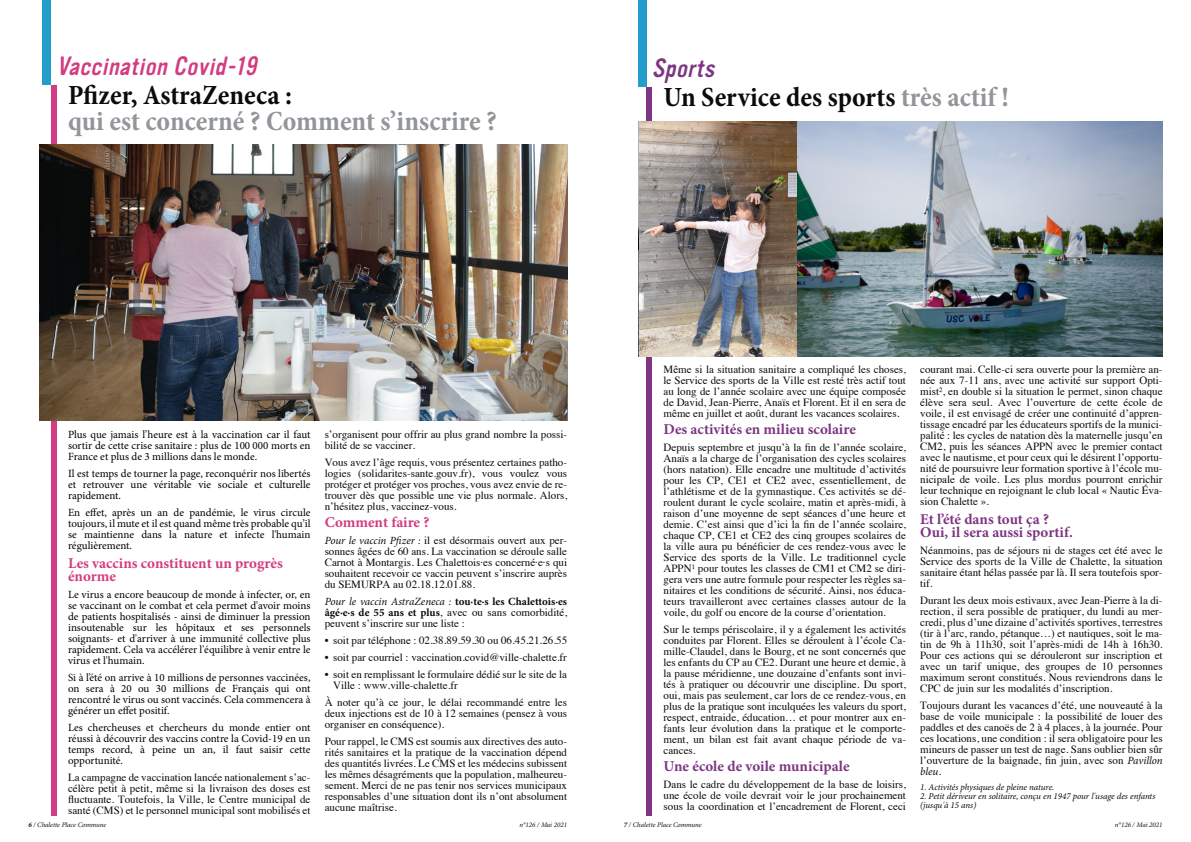
<style>
.page{position:relative;width:1191px;height:842px;background:#fff}
.page>*{position:absolute;margin:0;border:0;box-sizing:border-box;transform-origin:0 0}
.t1{font:700 condensed 28px "Minion Pro";color:#0b0b0b}
.t2{font:700 condensed 28px "Minion Pro";color:#929599}
.t3{font:italic 26px "Vinyl OT";color:#d23c82}
.t4{font:italic 26px "Vinyl OT";color:#7e3582}
.t5{font:700 15px/13px "Minion Pro";color:#7e3582}
.t6{font:700 15px/13px "Minion Pro";color:#d23c82}
.t7{font:11px/11px "Times";color:#0b0b0b;text-align:justify}
.t8{font:11px/11px "Minion Pro";color:#000;text-align:justify}
.t9{font:italic 11px "Minion Pro";letter-spacing:-.005em;color:#0b0b0b}
.t10{font:italic 9px/9px "Minion Pro";letter-spacing:-.01em;color:#0b0b0b}
.t11{font:italic 7px "Minion Pro";letter-spacing:-.005em;color:#111}
.s1{color:#929599}
.s2{font-family:"Minion Pro";font-style:italic}
.s3{font-weight:700;font-style:normal}
.s4{font-family:"Minion Pro";font-weight:700}
.s5{font-family:"Times";font-style:normal}
.s6{font-weight:700}
</style>
<div class="page">
<div style="left:43px;top:0;width:8px;height:85px;background:#239ecb"></div>
<div style="left:51px;top:85px;width:6px;height:731px;background:#d23c82"></div>
<div style="left:638px;top:0;width:8px;height:87px;background:#239ecb"></div>
<div style="left:646px;top:87px;width:6px;height:729px;background:#7e3582"></div>
<img style="left:654px;top:122px;width:508px;height:235px">
<img style="left:40px;top:144px;width:527px;height:277px">
<img style="left:639px;top:121px;width:157px;height:235px">
<h2 class="t3" style="left:57px;top:55px;width:206px">Vaccination Covid-19</h2>
<h1 class="t1" style="left:68px;top:84px;width:226px">Pfizer, AstraZeneca :</h1>
<h1 class="t2" style="left:68px;top:110px;width:430px">qui est concerné ? Comment s’inscrire ?</h1>
<h2 class="t4" style="left:652px;top:57px;width:69px">Sports</h2>
<h1 class="t1" style="left:663px;top:86px;width:347px">Un Service des sports <span class="s1">très actif !</span></h1>
<p class="t8" style="left:68px;top:430px;width:244px">Plus que jamais l’heure est à la vaccination car il faut sortir de cette crise sanitaire : plus de 100 000 morts en France et plus de 3 millions dans le monde.</p>
<p class="t8" style="left:68px;top:469px;width:244px">Il est temps de tourner la page, reconquérir nos libertés et retrouver une véritable vie sociale et culturelle rapidement.</p>
<p class="t8" style="left:68px;top:508px;width:244px">En effet, après un an de pandémie, le virus circule toujours, il mute et il est quand même très probable qu’il se maintienne dans la nature et infecte l'humain régulièrement.</p>
<h3 class="t6" style="left:68px;top:558px;width:216px">Les vaccins constituent un progrès énorme</h3>
<p class="t8" style="left:68px;top:590px;width:244px">Le virus a encore beaucoup de monde à infecter, or, en se vaccinant on le combat et cela permet d'avoir moins de patients hospitalisés - ainsi de diminuer la pression insoutenable sur les hôpitaux et ses personnels soignants- et d'arriver à une immunité collective plus rapidement. Cela va accélérer l'équilibre à venir entre le virus et l'humain.</p>
<p class="t8" style="left:68px;top:673px;width:244px">Si à l’été on arrive à 10 millions de personnes vaccinées, on sera à 20 ou 30 millions de Français qui ont rencontré le virus ou sont vaccinés. Cela commencera à générer un effet positif.</p>
<p class="t8" style="left:68px;top:723px;width:244px">Les chercheuses et chercheurs du monde entier ont réussi à découvrir des vaccins contre la Covid-19 en un temps record, à peine un an, il faut saisir cette opportunité.</p>
<p class="t7" style="left:68px;top:773px;width:244px">La campagne de vaccination lancée nationalement s’ac&shy;célère petit à petit, même si la livraison des doses est fluctuante. Toutefois, la Ville, le Centre municipal de santé (CMS) et le personnel municipal sont mobilisés et</p>
<p class="t7" style="left:325px;top:430px;width:244px">s’organisent pour offrir au plus grand nombre la possi&shy;bilité de se vacciner.</p>
<p class="t7" style="left:325px;top:458px;width:244px">Vous avez l’âge requis, vous présentez certaines patho&shy;logies (solidarites-sante.gouv.fr), vous voulez vous protéger et protéger vos proches, vous avez envie de re&shy;trouver dès que possible une vie plus normale. Alors, n’hésitez plus, vaccinez-vous.</p>
<h3 class="t6" style="left:325px;top:517px;width:106px">Comment faire ?</h3>
<p class="t7" style="left:325px;top:536px;width:244px"><span class="s2">Pour le vaccin Pfizer :</span> il est désormais ouvert aux per&shy;sonnes âgées de 60 ans. La vaccination se déroule salle Carnot à Montargis. Les Chalettois·es concerné·e·s qui souhaitent recevoir ce vaccin peuvent s’inscrire auprès du SEMURPA au 02.18.12.01.88.</p>
<p class="t9" style="left:325px;top:597px;width:244px">Pour le vaccin AstraZeneca : <span class="s3">tou·te·s les Chalettois·es</span></p>
<p class="t7" style="left:325px;top:608px;width:244px"><span class="s4">âgé·e·s de 55 ans et plus</span>, avec ou sans comorbidité, peuvent s’inscrire sur une liste :</p>
<p class="t7" style="left:325px;top:636px;width:244px">• soit par téléphone : 02.38.89.59.30 ou 06.45.21.26.55</p>
<p class="t7" style="left:325px;top:653px;width:244px">• soit par courriel : vaccination.covid@ville-chalette.fr</p>
<p class="t7" style="left:333px;top:670px;width:235px;text-indent:-9px">• soit en remplissant le formulaire dédié sur le site de la<br>Ville : www.ville-chalette.fr</p>
<p class="t7" style="left:325px;top:698px;width:244px">À noter qu’à ce jour, le délai recommandé entre les deux injections est de 10 à 12 semaines (pensez à vous organiser en conséquence).</p>
<p class="t7" style="left:325px;top:737px;width:244px">Pour rappel, le CMS est soumis aux directives des auto&shy;rités sanitaires et la pratique de la vaccination dépend des quantités livrées. Le CMS et les médecins subissent les mêmes désagréments que la population, malheureu&shy;sement. Merci de ne pas tenir nos services municipaux responsables d’une situation dont ils n’ont absolument aucune maîtrise.</p>
<p class="t7" style="left:663px;top:365px;width:244px">Même si la situation sanitaire a compliqué les choses, le Service des sports de la Ville est resté très actif tout au long de l’année scolaire avec une équipe composée de David, Jean-Pierre, Anaïs et Florent. Et il en sera de même en juillet et août, durant les vacances scolaires.</p>
<h3 class="t5" style="left:663px;top:424px;width:194px">Des activités en milieu scolaire</h3>
<p class="t7" style="left:663px;top:443px;width:244px">Depuis septembre et jusqu’à la fin de l’année scolaire, Anaïs a la charge de l’organisation des cycles scolaires (hors natation). Elle encadre une multitude d’activités pour les CP, CE1 et CE2 avec, essentiellement, de l’athlétisme et de la gymnastique. Ces activités se dé&shy;roulent durant le cycle scolaire, matin et après-midi, à raison d’une moyenne de sept séances d’une heure et demie. C’est ainsi que d’ici la fin de l’année scolaire, chaque CP, CE1 et CE2 des cinq groupes scolaires de la ville aura pu bénéficier de ces rendez-vous avec le Service des sports de la Ville. Le traditionnel cycle APPN¹ pour toutes les classes de CM1 et CM2 se diri&shy;gera vers une autre formule pour respecter les règles sa&shy;nitaires et les conditions de sécurité. Ainsi, nos éduca&shy;teurs travailleront avec certaines classes autour de la voile, du golf ou encore de la course d’orientation.</p>
<p class="t7" style="left:663px;top:625px;width:244px">Sur le temps périscolaire, il y a également les activités conduites par Florent. Elles se déroulent à l’école Ca&shy;mille-Claudel, dans le Bourg, et ne sont concernés que les enfants du CP au CE2. Durant une heure et demie, à la pause méridienne, une douzaine d’enfants sont invi&shy;tés à pratiquer ou découvrir une discipline. Du sport, oui, mais pas seulement, car lors de ce rendez-vous, en plus de la pratique sont inculquées les valeurs du sport, respect, entraide, éducation… et pour montrer aux en&shy;fants leur évolution dans la pratique et le comporte&shy;ment, un bilan est fait avant chaque période de va&shy;cances.</p>
<h3 class="t5" style="left:663px;top:761px;width:187px">Une école de voile municipale</h3>
<p class="t7" style="left:663px;top:780px;width:244px">Dans le cadre du développement de la base de loisirs, une école de voile devrait voir le jour prochainement sous la coordination et l’encadrement de Florent, ceci</p>
<p class="t7" style="left:920px;top:365px;width:244px">courant mai. Celle-ci sera ouverte pour la première an&shy;née aux 7-11 ans, avec une activité sur support Opti&shy;mist², en double si la situation le permet, sinon chaque élève sera seul. Avec l’ouverture de cette école de voile, il est envisagé de créer une continuité d’appren&shy;tissage encadré par les éducateurs sportifs de la munici&shy;palité : les cycles de natation dès la maternelle jusqu’en CM2, puis les séances APPN avec le premier contact avec le nautisme, et pour ceux qui le désirent l’opportu&shy;nité de poursuivre leur formation sportive à l’école mu&shy;nicipale de voile. Les plus mordus pourront enrichir leur technique en rejoignant le club local « Nautic Éva&shy;sion Chalette ».</p>
<h3 class="t5" style="left:920px;top:514px;width:154px">Et l’été dans tout ça ?<br>Oui, il sera aussi sportif.</h3>
<p class="t7" style="left:920px;top:546px;width:244px">Néanmoins, pas de séjours ni de stages cet été avec le Service des sports de la Ville de Chalette, la situation sanitaire étant hélas passée par là. Il sera toutefois spor&shy;tif.</p>
<p class="t7" style="left:920px;top:596px;width:244px">Durant les deux mois estivaux, avec Jean-Pierre à la di&shy;rection, il sera possible de pratiquer, du lundi au mer&shy;credi, plus d’une dizaine d’activités sportives, terrestres (tir à l’arc, rando, pétanque…) et nautiques, soit le ma&shy;tin de 9h à 11h30, soit l’après-midi de 14h à 16h30.<br>Pour ces actions qui se dérouleront sur inscription et avec un tarif unique, des groupes de 10 personnes maximum seront constitués. Nous reviendrons dans le CPC de juin sur les modalités d’inscription.</p>
<p class="t7" style="left:920px;top:701px;width:244px">Toujours durant les vacances d’été, une nouveauté à la base de voile municipale : la possibilité de louer des paddles et des canoës de 2 à 4 places, à la journée. Pour ces locations, une condition : il sera obligatoire pour les mineurs de passer un test de nage. Sans oublier bien sûr l’ouverture de la baignade, fin juin, avec son <span class="s2">Pavillon</span></p>
<p class="t9" style="left:920px;top:767px;width:22px">bleu<span class="s5">.</span></p>
<p class="t10" style="left:920px;top:784px;width:136px">1. Activités physiques de pleine nature.</p>
<p class="t10" style="left:920px;top:793px;width:237px">2. Petit dériveur en solitaire, conçu en 1947 pour l'usage des enfants (jusqu'à 15 ans)</p>
<p class="t11" style="left:28px;top:822px;width:79px"><span class="s6">6</span> / Chalette Place Commune</p>
<p class="t11" style="left:519px;top:822px;width:49px">n°126 / Mai 2021</p>
<p class="t11" style="left:624px;top:822px;width:79px"><span class="s6">7</span> / Chalette Place Commune</p>
<p class="t11" style="left:1114px;top:822px;width:49px">n°126 / Mai 2021</p>
</div>
